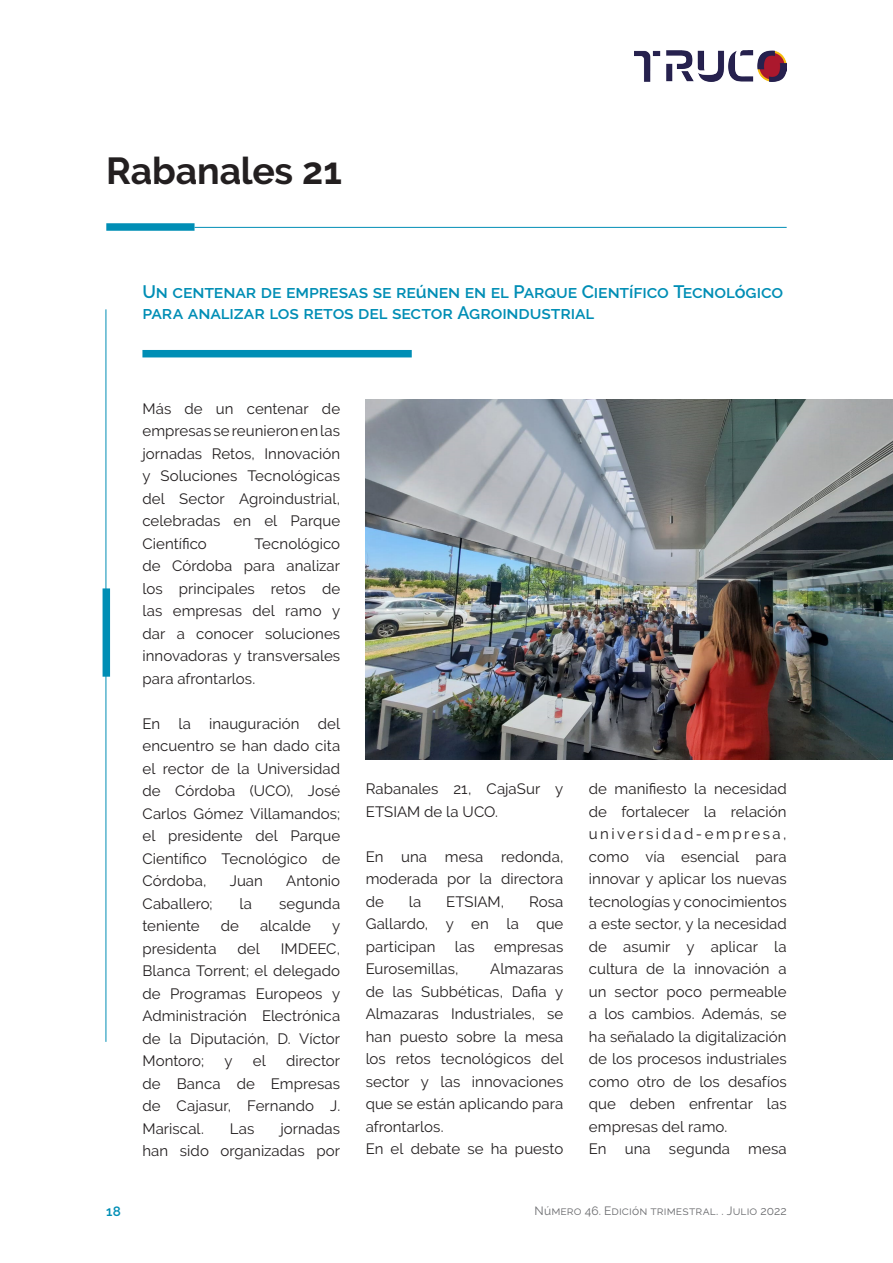
<style>
.page{position:relative;width:893px;height:1263px;background:#fff}
.page>*{position:absolute;margin:0;border:0;box-sizing:border-box;transform-origin:0 0}
.Title_1_-_25pts{font:700 37.5px "Raleway";letter-spacing:-.005em;color:#231f20}
.SubTitle_1{font:600 18px/21.6px "Raleway";letter-spacing:-.005em;color:#008eb5}
.Body_Text_10pts{font:15px/22.5px "Raleway";letter-spacing:.005em;color:#231f20;text-align:justify}
.t1{font:600 13.5px "Raleway";color:#008eb5}
.t2{font:12px "Raleway";letter-spacing:.01em;color:#6c6d70}
</style>
<div class="page">
<img style="left:634px;top:51px;width:153px;height:30px">
<div style="left:142px;top:350px;width:270px;height:7px;background:#008eb5"></div>
<hr style="left:195px;top:227px;width:592px;height:1px;background:#008eb5">
<div style="left:106px;top:223px;width:89px;height:8px;background:#008eb5"></div>
<hr style="left:106px;top:309px;width:1px;height:733px;background:#008eb5">
<div style="left:103px;top:588px;width:7px;height:89px;background:#008eb5"></div>
<img style="left:366px;top:399px;width:527px;height:360px">
<p class="Title_1_-_25pts" style="left:106px;top:149px;width:237px">Rabanales 21</p>
<p class="SubTitle_1" style="left:142px;top:281px;width:642px">Un centenar de empresas se reúnen en el Parque Científico Tecnológico para analizar los retos del sector Agroindustrial</p>
<p class="Body_Text_10pts" style="left:142px;top:397px;width:199px">Más de un centenar de empresas se reunieron en las jornadas Retos, Innovación y Soluciones Tecnológicas del Sector Agroindustrial, celebradas en el Parque Científico</p>
<p class="Body_Text_10pts" style="left:142px;top:532px;width:199px;text-indent:112px">Tecnológico de Córdoba para analizar los principales retos de las empresas del ramo y dar a conocer soluciones innovadoras y transversales para afrontarlos.</p>
<p class="Body_Text_10pts" style="left:142px;top:712px;width:199px">En la inauguración del encuentro se han dado cita el rector de la Universidad de Córdoba (UCO), José Carlos Gómez Villamandos; el presidente del Parque Científico Tecnológico de Córdoba,</p>
<p class="Body_Text_10pts" style="left:230px;top:869px;width:35px">Juan</p>
<p class="Body_Text_10pts" style="left:286px;top:869px;width:55px">Antonio</p>
<p class="Body_Text_10pts" style="left:142px;top:892px;width:72px">Caballero;</p>
<p class="Body_Text_10pts" style="left:240px;top:892px;width:14px">la</p>
<p class="Body_Text_10pts" style="left:279px;top:892px;width:63px">segunda</p>
<p class="Body_Text_10pts" style="left:142px;top:914px;width:59px">teniente</p>
<p class="Body_Text_10pts" style="left:221px;top:914px;width:20px">de</p>
<p class="Body_Text_10pts" style="left:260px;top:914px;width:52px">alcalde</p>
<p class="Body_Text_10pts" style="left:332px;top:914px;width:10px">y</p>
<p class="Body_Text_10pts" style="left:142px;top:937px;width:76px">presidenta</p>
<p class="Body_Text_10pts" style="left:238px;top:937px;width:24px">del</p>
<p class="Body_Text_10pts" style="left:142px;top:937px;width:199px;text-indent:138px">IMDEEC, Blanca Torrent; el delegado de Programas Europeos y Administración Electrónica de la Diputación, D. Víctor Montoro;</p>
<p class="Body_Text_10pts" style="left:142px;top:1049px;width:199px;text-indent:144px">director de Banca de Empresas de Cajasur, Fernando J.<br>Mariscal.</p>
<p class="Body_Text_10pts" style="left:224px;top:1049px;width:10px">y</p>
<p class="Body_Text_10pts" style="left:253px;top:1049px;width:14px">el</p>
<p class="Body_Text_10pts" style="left:142px;top:1117px;width:199px;text-align:right">jornadas<br>han sido organizadas por</p>
<p class="Body_Text_10pts" style="left:230px;top:1117px;width:26px">Las</p>
<p class="Body_Text_10pts" style="left:366px;top:778px;width:199px">Rabanales 21, CajaSur y<br>ETSIAM de la UCO.</p>
<p class="Body_Text_10pts" style="left:366px;top:845px;width:199px">En una mesa redonda, moderada por la directora de</p>
<p class="Body_Text_10pts" style="left:409px;top:890px;width:14px">la</p>
<p class="Body_Text_10pts" style="left:446px;top:890px;width:60px">ETSIAM,</p>
<p class="Body_Text_10pts" style="left:366px;top:890px;width:199px;text-indent:163px">Rosa Gallardo, y en la que participan</p>
<p class="Body_Text_10pts" style="left:455px;top:935px;width:21px">las</p>
<p class="Body_Text_10pts" style="left:494px;top:935px;width:71px">empresas</p>
<p class="Body_Text_10pts" style="left:366px;top:958px;width:94px">Eurosemillas,</p>
<p class="Body_Text_10pts" style="left:366px;top:958px;width:199px;text-indent:125px">Almazaras de las Subbéticas, Dafia y Almazaras Industriales, se han puesto sobre la mesa los retos tecnológicos del sector y las innovaciones que se están aplicando para afrontarlos.</p>
<p class="Body_Text_10pts" style="left:366px;top:1138px;width:199px">En el debate se ha puesto</p>
<p class="Body_Text_10pts" style="left:589px;top:778px;width:199px">de manifiesto la necesidad de fortalecer la relación universidad-empresa, como vía esencial para innovar y aplicar los nuevas tecnologías y conocimientos a este sector, y la necesidad de asumir y aplicar la cultura de la innovación a un sector poco permeable a los cambios. Además, se ha señalado la digitalización de los procesos industriales como otro de los desafíos que deben enfrentar las empresas del ramo.</p>
<p class="Body_Text_10pts" style="left:589px;top:1138px;width:199px">En una segunda mesa</p>
<p class="t1" style="left:106px;top:1204px;width:16px">18</p>
<p class="t2" style="left:535px;top:1204px;width:254px">Número 46. Edición trimestral. . Julio 2022</p>
</div>
